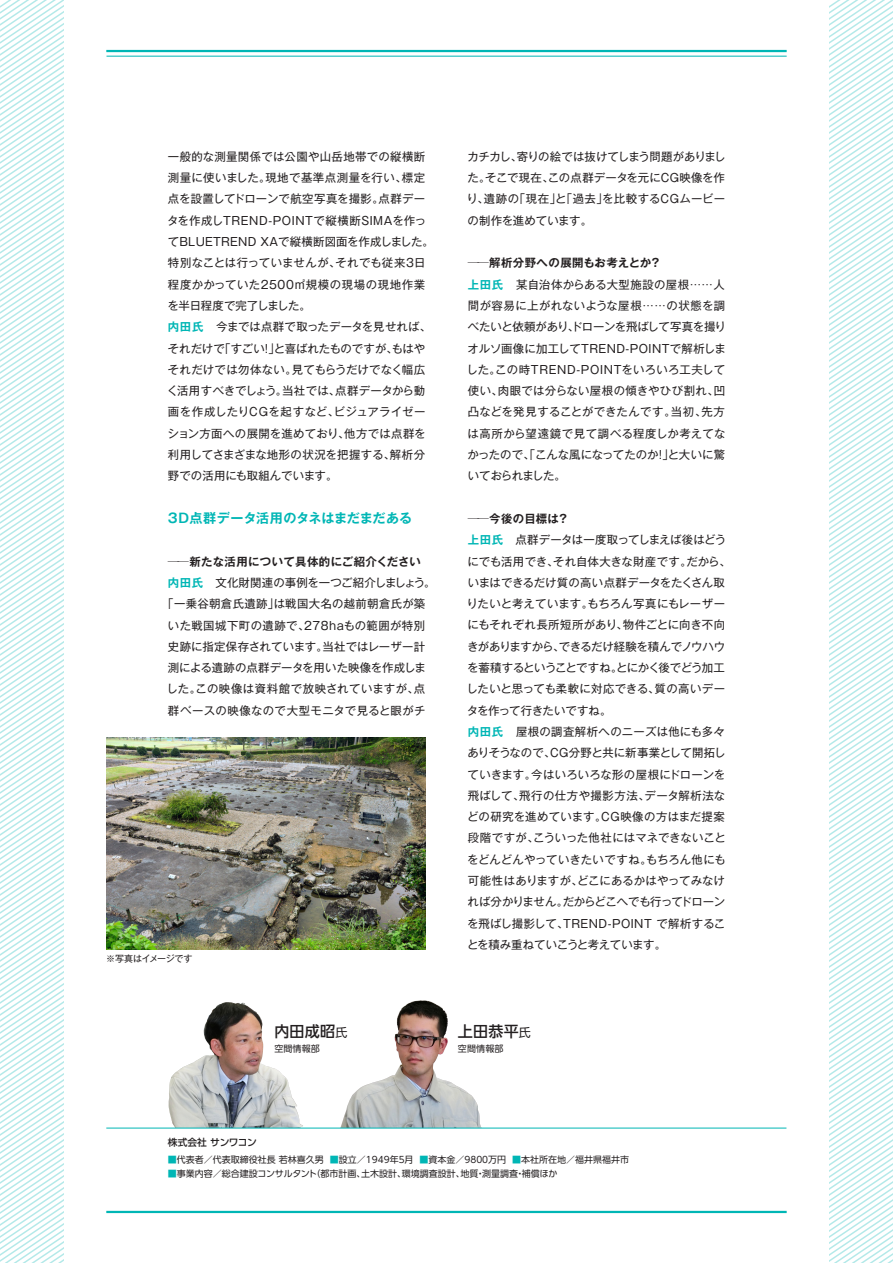
<style>
.page{position:relative;width:893px;height:1263px;background:#fff}
.page>*{position:absolute;margin:0;border:0;box-sizing:border-box;transform-origin:0 0}
.t1{font:500 15px "UD Shin Go Pro";letter-spacing:.015em;color:#231f20}
.t2{font:700 13.05px "Gothic MB101 Pro De";color:#00b6b5}
.t3{font:11.4px/21.3px "Gothic MB101 Pro";letter-spacing:.015em;color:#231f20}
.t4{font:700 11.4px "Gothic MB101 Pro De";letter-spacing:.035em;color:#231f20}
.t5{font:11.4px "Gothic MB101 Pro";letter-spacing:.045em;color:#231f20}
.t6{font:11.4px "Gothic MB101 Pro";letter-spacing:.035em;color:#231f20}
.t7{font:500 9.75px "UD Shin Go Pro";letter-spacing:-.025em;color:#231f20}
.t8{font:9px "UD Shin Go Pro";color:#231f20}
.t9{font:9px "Gothic MB101 Pro";letter-spacing:-.025em;color:#231f20}
.s1{font-family:"Gothic MB101 Pro De";font-weight:700;color:#00b6b5}
.s2{font-family:"Gothic MB101 Pro";font-weight:300}
.s3{font-weight:400;font-size:12px}
.s4{color:#00b6b5}
</style>
<div class="page">
<svg style="left:0;top:0;width:64px;height:1263px"></svg>
<svg style="left:829px;top:0;width:64px;height:1263px"></svg>
<img style="left:106px;top:738px;width:319px;height:212px">
<img style="left:169px;top:1002px;width:134px;height:126px">
<img style="left:340px;top:1000px;width:141px;height:128px">
<hr style="left:106px;top:1211px;width:681px;height:2px;background:#00b6b5">
<hr style="left:106px;top:1128px;width:680px;height:1px;background:#00b6b5">
<hr style="left:106px;top:50px;width:681px;height:2px;background:#00b6b5">
<hr style="left:107px;top:56px;width:680px;height:1px;background:#00b6b5">
<p class="t3" style="left:167px;top:144px;width:268px">一般的な測量関係では公園や山岳地帯での縦横断測量に使いました。現地で基準点測量を行い、標定点を設置してドローンで航空写真を撮影。点群データを作成しTREND-POINTで縦横断SIMAを作ってBLUETREND XAで縦横断図面を作成しました。特別なことは行っていませんが、それでも従来3日程度かかっていた2500㎡規模の現場の現地作業を半日程度で完了しました。<br><span class="s1">内田氏</span> 今までは点群で取ったデータを見せれば、それだけで「すごい！」と喜ばれたものですが、もはやそれだけでは勿体ない。見てもらうだけでなく幅広く活用すべきでしょう。当社では､点群データから動画を作成したりCGを起すなど､ビジュアライゼーション方面への展開を進めており、他方では点群を利用してさまざまな地形の状況を把握する、解析分野での活用にも取組んでいます。</p>
<p class="t2" style="left:168px;top:507px;width:246px">3D点群データ活用のタネはまだまだある</p>
<p class="t4" style="left:168px;top:552px;width:254px"><span class="s2">――</span>新たな活用について具体的にご紹介ください</p>
<p class="t3" style="left:168px;top:570px;width:269px"><span class="s1">内田氏</span> 文化財関連の事例を一つご紹介しましょう。</p>
<p class="t3" style="left:162px;top:592px;width:264px">「一乗谷朝倉氏遺跡」は戦国大名の越前朝倉氏が築</p>
<p class="t5" style="left:168px;top:616px;width:259px">いた戦国城下町の遺跡で、278haもの範囲が特別</p>
<p class="t3" style="left:168px;top:634px;width:259px">史跡に指定保存されています。当社ではレーザー計</p>
<p class="t3" style="left:168px;top:655px;width:259px">測による遺跡の点群データを用いた映像を作成しま</p>
<p class="t5" style="left:167px;top:680px;width:260px">した。この映像は資料館で放映されていますが、点</p>
<p class="t6" style="left:168px;top:701px;width:259px">群ベースの映像なので大型モニタで見ると眼がチ</p>
<p class="t3" style="left:467px;top:144px;width:260px;text-align:justify">カチカし、寄りの絵では抜けてしまう問題がありました。そこで現在、この点群データを元にCG映像を作り、遺跡の「現在」と「過去」を比較するCGムービーの制作を進めています。</p>
<p class="t4" style="left:468px;top:254px;width:195px"><span class="s2">――</span>解析分野への展開もお考えとか？</p>
<p class="t3" style="left:466px;top:272px;width:261px;text-align:justify"><span class="s1">上田氏</span> 某自治体からある大型施設の屋根……人間が容易に上がれないような屋根……の状態を調べたいと依頼があり、ドローンを飛ばして写真を撮りオルソ画像に加工してTREND-POINTで解析しました。この時TREND-POINTをいろいろ工夫して使い、肉眼では分らない屋根の傾きやひび割れ、凹凸などを発見することができたんです。当初、先方は高所から望遠鏡で見て調べる程度しか考えてなかったので、「こんな風になってたのか！」と大いに驚いておられました。</p>
<p class="t4" style="left:468px;top:509px;width:103px"><span class="s2">――</span>今後の目標は？</p>
<p class="t3" style="left:466px;top:528px;width:266px"><span class="s1">上田氏</span> 点群データは一度取ってしまえば後はどうにでも活用でき､それ自体大きな財産です。だから、いまはできるだけ質の高い点群データをたくさん取りたいと考えています。もちろん写真にもレーザーにもそれぞれ長所短所があり、物件ごとに向き不向きがありますから、できるだけ経験を積んでノウハウを蓄積するということですね。とにかく後でどう加工したいと思っても柔軟に対応できる、質の高いデータを作って行きたいですね。<br><span class="s1">内田氏</span> 屋根の調査解析へのニーズは他にも多々ありそうなので、CG分野と共に新事業として開拓していきます。今はいろいろな形の屋根にドローンを飛ばして、飛行の仕方や撮影方法、データ解析法などの研究を進めています。CG映像の方はまだ提案段階ですが、こういった他社にはマネできないことをどんどんやっていきたいですね。もちろん他にも可能性はありますが､どこにあるかはやってみなければ分かりません。だからどこへでも行ってドローンを飛ばし撮影して、TREND-POINT で解析することを積み重ねていこうと考えています。</p>
<p class="t9" style="left:106px;top:951px;width:88px">※写真はイメージです</p>
<h1 class="t1" style="left:274px;top:1019px;width:74px">内田成昭<span class="s3">氏</span></h1>
<h1 class="t1" style="left:458px;top:1019px;width:74px">上田恭平<span class="s3">氏</span></h1>
<p class="t8" style="left:274px;top:1041px;width:47px">空間情報部</p>
<p class="t8" style="left:458px;top:1041px;width:47px">空間情報部</p>
<p class="t7" style="left:168px;top:1134px;width:90px">株式会社 サンワコン</p>
<p class="t8" style="left:168px;top:1152px;width:463px"><span class="s4">■</span>代表者／代表取締役社長 若林喜久男 <span class="s4">■</span>設立／1949年5月 <span class="s4">■</span>資本金／9800万円 <span class="s4">■</span>本社所在地／福井県福井市</p>
<p class="t8" style="left:168px;top:1166px;width:391px"><span class="s4">■</span>事業内容／総合建設コンサルタント（都市計画、土木設計、環境調査設計、地質・測量調査・補償ほか</p>
</div>
